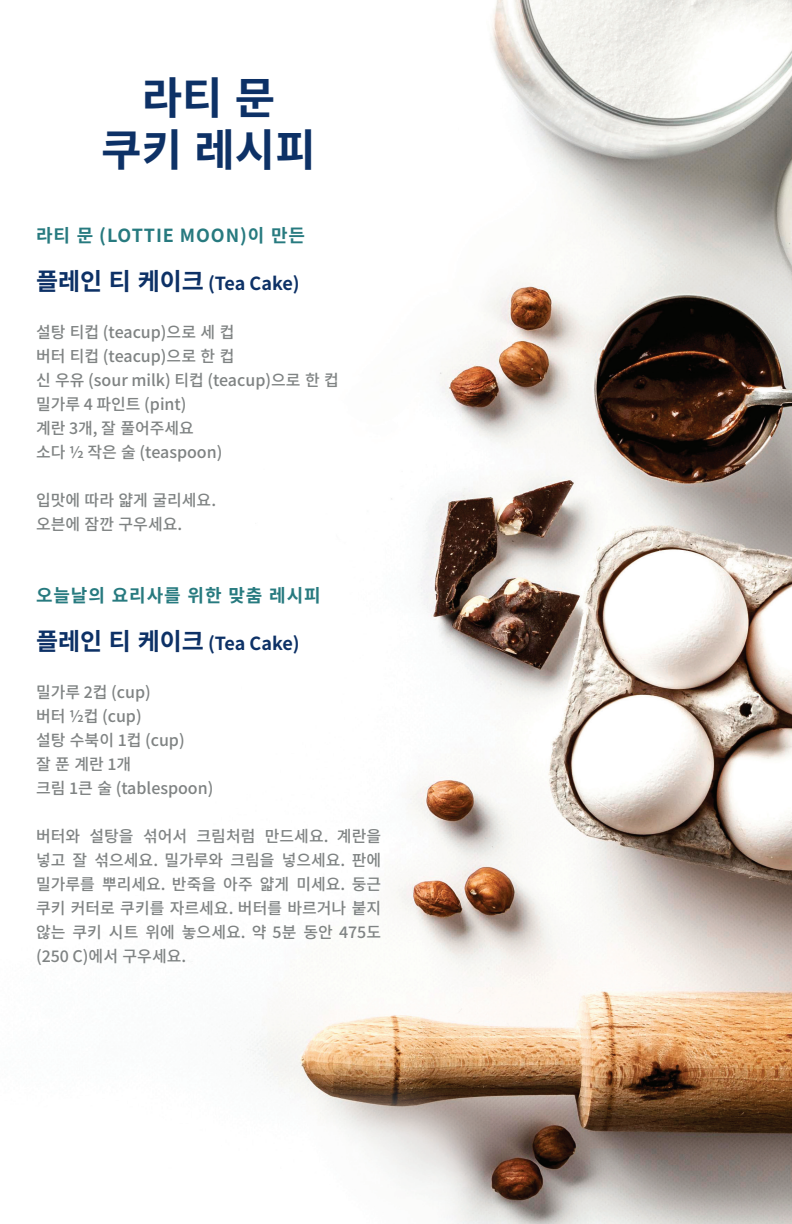
<style>
.page{position:relative;width:792px;height:1224px;background:#fff}
.page>*{position:absolute;margin:0;border:0;box-sizing:border-box;transform-origin:0 0}
.t1{font:700 44px/52px "Source Han Sans KR";color:#0d3166;text-align:center}
.t2{font:700 18px "Source Han Sans KR";letter-spacing:.05em;color:#277a7f}
.t3{font:700 18px "Source Han Sans KR";letter-spacing:-.015em;color:#0d3166}
.t4{font:500 16px/24px "Source Han Sans KR";color:#7f8383;text-align:justify}
.s1{font-size:24px}
</style>
<div class="page">
<img style="left:231px;top:0;width:561px;height:1224px">
<p class="t1" style="left:101px;top:73px;width:216px">라티 문 쿠키 레시피</p>
<p class="t2" style="left:36px;top:225px;width:271px">라티 문 (LOTTIE MOON)이 만든</p>
<p class="t3" style="left:36px;top:273px;width:265px"><span class="s1">플레인 티 케이크</span> (Tea Cake)</p>
<p class="t4" style="left:36px;top:320px;width:200px">설탕 티컵 (teacup)으로 세 컵</p>
<p class="t4" style="left:36px;top:344px;width:200px">버터 티컵 (teacup)으로 한 컵</p>
<p class="t4" style="left:36px;top:368px;width:304px">신 우유 (sour milk) 티컵 (teacup)으로 한 컵</p>
<p class="t4" style="left:36px;top:392px;width:152px">밀가루 4 파인트 (pint)</p>
<p class="t4" style="left:36px;top:416px;width:160px">계란 3개, 잘 풀어주세요</p>
<p class="t4" style="left:36px;top:440px;width:188px">소다 ½ 작은 술 (teaspoon)</p>
<p class="t4" style="left:36px;top:488px;width:182px">입맛에 따라 얇게 굴리세요.</p>
<p class="t4" style="left:36px;top:512px;width:148px">오븐에 잠깐 구우세요.</p>
<p class="t2" style="left:36px;top:585px;width:286px">오늘날의 요리사를 위한 맞춤 레시피</p>
<p class="t3" style="left:36px;top:633px;width:265px"><span class="s1">플레인 티 케이크</span> (Tea Cake)</p>
<p class="t4" style="left:36px;top:680px;width:116px">밀가루 2컵 (cup)</p>
<p class="t4" style="left:36px;top:704px;width:107px">버터 ½컵 (cup)</p>
<p class="t4" style="left:36px;top:728px;width:150px">설탕 수북이 1컵 (cup)</p>
<p class="t4" style="left:36px;top:752px;width:97px">잘 푼 계란 1개</p>
<p class="t4" style="left:36px;top:776px;width:179px">크림 1큰 술 (tablespoon)</p>
<p class="t4" style="left:36px;top:824px;width:347px">버터와 설탕을 섞어서 크림처럼 만드세요. 계란을 넣고 잘 섞으세요. 밀가루와 크림을 넣으세요. 판에 밀가루를 뿌리세요. 반죽을 아주 얇게 미세요. 둥근 쿠키 커터로 쿠키를 자르세요. 버터를 바르거나 붙지 않는 쿠키 시트 위에 놓으세요. 약 5분 동안 475도 (250 C)에서 구우세요.</p>
</div>
